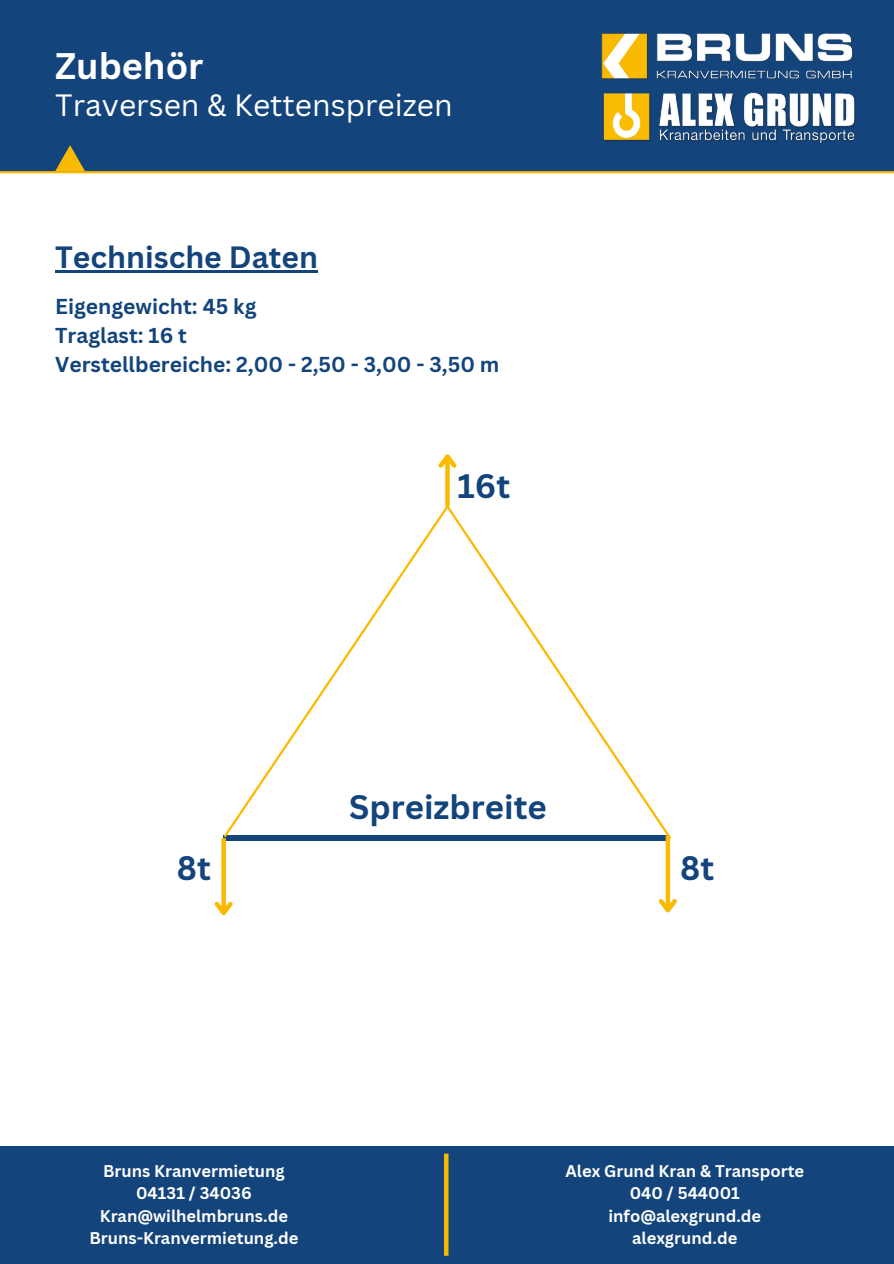
<style>
.page{position:relative;width:894px;height:1264px;background:#fff}
.page>*{position:absolute;margin:0;border:0;box-sizing:border-box;transform-origin:0 0}
.t1{font:700 36px "Canva Sans";color:#fff}
.t2{font:700 33px "Canva Sans";color:#13447b}
.t3{font:30px "Canva Sans";color:#fff}
.t4{font:700 30px "Canva Sans";color:#13447b}
.t5{font:700 21px/29.2px "Canva Sans";color:#13447b}
.t6{font:700 16.5px "Canva Sans";color:#fff}
.t7{font:700 16.5px "Canva Sans";color:#fefefe}
</style>
<div class="page">
<div style="left:0;top:0;width:893px;height:171px;background:#13447b"></div>
<hr style="left:0;top:171px;width:893px;height:2px;background:#faba02">
<img style="left:601px;top:33px;width:255px;height:111px">
<div style="left:0;top:1145px;width:893px;height:118px;background:#13447b"></div>
<svg style="left:55px;top:145px;width:30px;height:26px"></svg>
<hr style="left:444px;top:1153px;width:4px;height:102px;background:#faba02">
<div style="left:224px;top:835px;width:446px;height:6px;background:#13447b"></div>
<hr style="left:55px;top:270px;width:263px;height:2px;background:#13447b">
<svg style="left:223px;top:509px;width:221px;height:329px"></svg>
<svg style="left:444px;top:503px;width:227px;height:338px"></svg>
<div style="left:221px;top:838px;width:5px;height:75px;background:#faba02"></div>
<svg style="left:214px;top:897px;width:19px;height:19px"></svg>
<div style="left:665px;top:835px;width:5px;height:75px;background:#faba02"></div>
<svg style="left:659px;top:894px;width:18px;height:19px"></svg>
<svg style="left:445px;top:472px;width:4px;height:34px"></svg>
<svg style="left:438px;top:454px;width:19px;height:18px"></svg>
<h2 class="t1" style="left:55px;top:41px;width:150px">Zubehör</h2>
<p class="t3" style="left:55px;top:84px;width:399px">Traversen &amp; Kettenspreizen</p>
<p class="t4" style="left:55px;top:236px;width:264px">Technische Daten</p>
<h4 class="t5" style="left:55px;top:291px;width:445px">Eigengewicht: 45 kg<br>Traglast: 16 t<br>Verstellbereiche: 2,00 - 2,50 - 3,00 - 3,50 m</h4>
<p class="t2" style="left:457px;top:463px;width:54px">16t</p>
<p class="t2" style="left:349px;top:783px;width:199px">Spreizbreite</p>
<p class="t2" style="left:177px;top:845px;width:35px">8t</p>
<p class="t2" style="left:680px;top:845px;width:35px">8t</p>
<h1 class="t6" style="left:103px;top:1158px;width:183px">Bruns Kranvermietung</h1>
<h1 class="t6" style="left:136px;top:1181px;width:117px">04131 / 34036</h1>
<h1 class="t6" style="left:100px;top:1203px;width:190px">Kran@wilhelmbruns.de</h1>
<h1 class="t6" style="left:89px;top:1226px;width:210px">Bruns-Kranvermietung.de</h1>
<p class="t7" style="left:565px;top:1158px;width:240px">Alex Grund Kran &amp; Transporte</p>
<p class="t7" style="left:629px;top:1181px;width:112px">040 / 544001</p>
<p class="t7" style="left:608px;top:1203px;width:154px">info@alexgrund.de</p>
<p class="t7" style="left:632px;top:1226px;width:107px">alexgrund.de</p>
</div>
